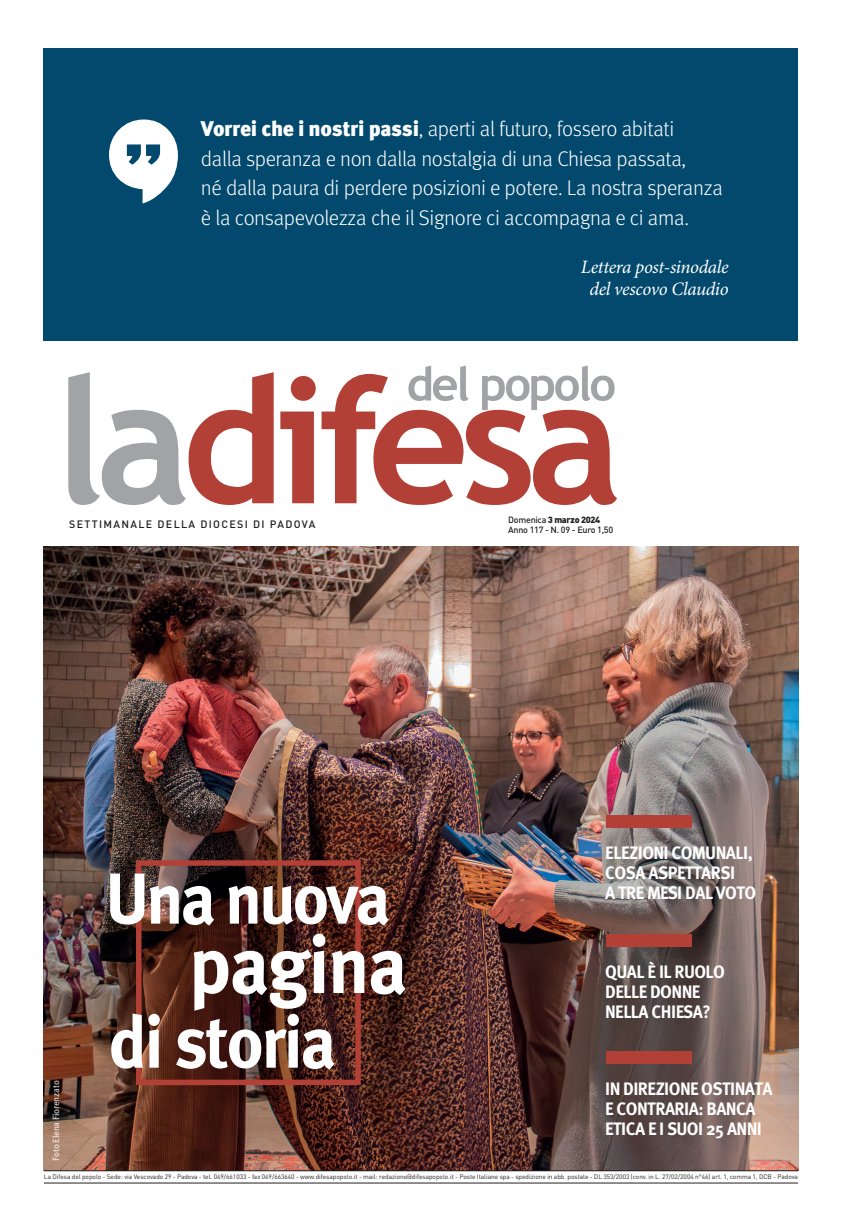
<style>
.page{position:relative;width:842px;height:1231px;background:#fff}
.page>*{position:absolute;margin:0;border:0;box-sizing:border-box;transform-origin:0 0}
.TITOLO_100_pt_bold_-_Articolo{font:700 80.7px "FF Meta Pro";letter-spacing:-.03em;color:#fff;scale:.95 1}
.TITOLO_100_pt_bold_-_Articolo-2{font:700 73.2px "FF Meta Pro";letter-spacing:-.04em;color:#fff;scale:.95 1}
.TITOLO_100_pt_bold_-_Articolo-3{font:700 72px "FF Meta Pro";letter-spacing:-.05em;color:#fff;scale:.95 1}
.BODY_-_Agenda_Tweetagain{font:300 21.3px/29.5px "FF Meta Pro";letter-spacing:-.015em;color:#fff}
.BODY_-_Agenda_Tweetagain-2{font:italic 18.9px "Minion Pro";letter-spacing:-.02em;color:#fff}
.TITOLO_18_pt_-_BIANCO_Copertina{font:700 18px/20px "FF Meta Pro";letter-spacing:-.03em;color:#fff;scale:.95 1}
.t1{font:500 10.6px "DIN Pro";letter-spacing:.125em;color:#231f20}
.t2{font:500 9px "DIN Pro";letter-spacing:-.03em;color:#231f20}
.t3{font:9px "FF Meta Pro";letter-spacing:-.015em;color:#fff}
.t4{font:900 9px "DIN Pro";letter-spacing:-.03em;color:#231f20}
.t5{font:6.5px "DIN Pro";color:#231f20}
.s1{font-weight:900}
.s2{font-weight:500}
</style>
<div class="page">
<div style="left:44px;top:48px;width:754px;height:292px;background:#02496d"></div>
<svg style="left:109px;top:119px;width:69px;height:84px"></svg>
<img style="left:44px;top:546px;width:754px;height:624px">
<div style="left:136px;top:860px;width:225px;height:224px;border:5px solid #b34037"></div>
<div style="left:606px;top:1051px;width:86px;height:12px;background:#b34037"></div>
<div style="left:606px;top:934px;width:86px;height:12px;background:#b34037"></div>
<svg style="left:280px;top:374px;width:337px;height:131px;fill:#b34239"></svg>
<svg style="left:408px;top:365px;width:207px;height:45px"></svg>
<svg style="left:68px;top:372px;width:206px;height:133px"></svg>
<div style="left:606px;top:815px;width:86px;height:12px;background:#b34037"></div>
<hr style="left:44px;top:1182px;width:754px;height:1px;background:#231f20">
<hr style="left:44px;top:1170px;width:754px;height:1px;background:#231f20">
<p class="BODY_-_Agenda_Tweetagain" style="left:201px;top:113px;width:475px"><span class="s1">Vorrei che i nostri passi</span>, aperti al futuro, fossero abitati</p>
<p class="BODY_-_Agenda_Tweetagain" style="left:201px;top:142px;width:487px">dalla speranza e non dalla nostalgia di una Chiesa passata,</p>
<p class="BODY_-_Agenda_Tweetagain" style="left:201px;top:172px;width:523px">né dalla paura di perdere posizioni e potere. La nostra speranza è la consapevolezza che il Signore ci accompagna e ci ama.</p>
<p class="BODY_-_Agenda_Tweetagain-2" style="left:581px;top:255px;width:149px">Lettera post-sinodale</p>
<p class="BODY_-_Agenda_Tweetagain-2" style="left:589px;top:278px;width:141px">del vescovo Claudio</p>
<p class="t1" style="left:69px;top:517px;width:248px">SETTIMANALE DELLA DIOCESI DI PADOVA</p>
<p class="t4" style="left:508px;top:513px;width:94px"><span class="s2">Domenica</span> 3 marzo 2024</p>
<p class="t2" style="left:508px;top:523px;width:107px">Anno 117 - N. 09 - Euro 1,50</p>
<h3 class="t3" style="left:49px;top:1160px;width:82px;rotate:-90deg">Foto Elena Fiorenzato</h3>
<p class="TITOLO_100_pt_bold_-_Articolo-3" style="left:105px;top:842px;width:302px">Una nuova</p>
<p class="TITOLO_100_pt_bold_-_Articolo" style="left:189px;top:901px;width:232px">pagina</p>
<p class="TITOLO_100_pt_bold_-_Articolo-2" style="left:108px;top:984px;width:242px">di storia</p>
<p class="TITOLO_18_pt_-_BIANCO_Copertina" style="left:605px;top:841px;width:157px">ELEZIONI COMUNALI,</p>
<p class="TITOLO_18_pt_-_BIANCO_Copertina" style="left:605px;top:861px;width:138px">COSA ASPETTARSI</p>
<p class="TITOLO_18_pt_-_BIANCO_Copertina" style="left:605px;top:881px;width:161px">A TRE MESI DAL VOTO</p>
<p class="TITOLO_18_pt_-_BIANCO_Copertina" style="left:605px;top:960px;width:128px">QUAL È IL RUOLO</p>
<p class="TITOLO_18_pt_-_BIANCO_Copertina" style="left:605px;top:980px;width:102px">DELLE DONNE</p>
<p class="TITOLO_18_pt_-_BIANCO_Copertina" style="left:605px;top:1000px;width:112px">NELLA CHIESA?</p>
<p class="TITOLO_18_pt_-_BIANCO_Copertina" style="left:605px;top:1077px;width:178px">IN DIREZIONE OSTINATA<br>E CONTRARIA: BANCA<br>ETICA E I SUOI 25 ANNI</p>
<p class="t5" style="left:44px;top:1172px;width:755px">La Difesa del popolo - Sede: via Vescovado 29 - Padova - tel. 049/661033 - fax 049/663640 - www.difesapopolo.it - mail: redazione@difesapopolo.it - Poste Italiane spa - spedizione in abb. postale - DL 353/2003 (conv. in L. 27/02/2004 n°46) art. 1, comma 1, DCB - Padova</p>
</div>
